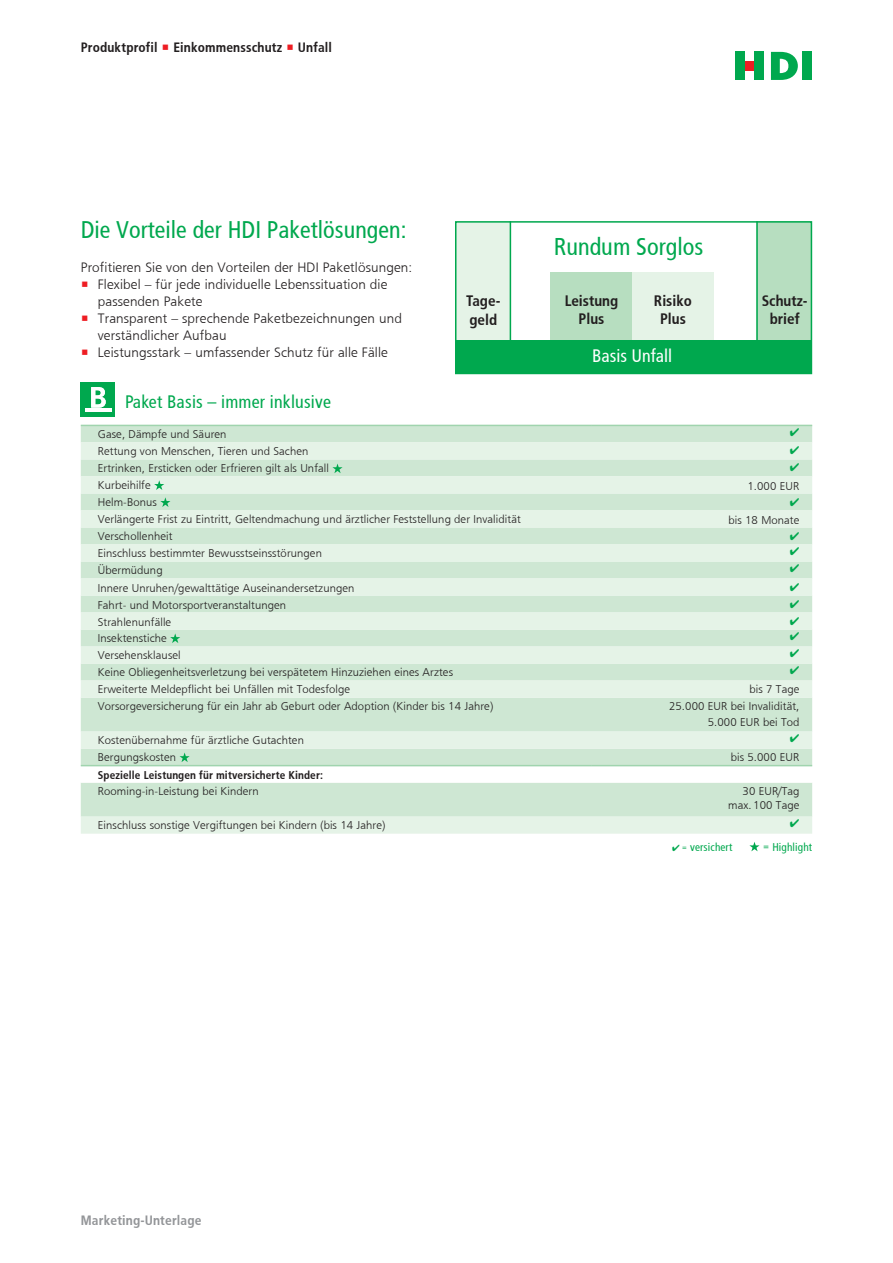
<style>
.page{position:relative;width:893px;height:1263px;background:#fff}
.page>*{position:absolute;margin:0;border:0;box-sizing:border-box;transform-origin:0 0}
.t1{font:24.15px "HDI Gerling Sans Cond Regular";color:#00a84e}
.t2{font:24px "HDI Gerling Sans Cond Regular";color:#00a84e}
.t3{font:18px "HDI Gerling Sans Cond Regular";letter-spacing:.01em;color:#00a84e}
.t4{font:18px "HDI Gerling Sans Cond Regular";color:#fff}
.t5{font:15.15px/18.1px "HDI Gerling Sans Cond Bold";color:#231f20;text-align:center}
.t6{font:13.5px/17px "HDI Gerling Sans Light";letter-spacing:.01em;color:#231f20}
.t7{font:13.5px "HDI Gerling Sans Cond Bold";letter-spacing:.01em;color:#231f20}
.t8{font:13.5px "HDI Gerling Sans Cond Bold";letter-spacing:.01em;color:#939598}
.t9{font:11.25px/15.8px "HDI Gerling Sans Light";letter-spacing:.01em;color:#231f20;text-align:right}
.t10{font:11.25px "HDI Gerling Sans Cond Bold";letter-spacing:.01em;color:#231f20}
.t11{font:11.25px "HDI Gerling Sans Cond Regular";letter-spacing:.01em;color:#00a84e}
.s1{color:#ee1d23}
.s2{font-size:9px}
</style>
<div class="page">
<div style="left:551px;top:272px;width:81px;height:68px;background:#b7dec0"></div>
<div style="left:632px;top:272px;width:82px;height:68px;background:#e5f3e7"></div>
<div style="left:458px;top:224px;width:52px;height:116px;background:#e5f3e7"></div>
<hr style="left:510px;top:221px;width:1px;height:120px;background:#00a84e">
<div style="left:758px;top:224px;width:51px;height:116px;background:#b7dec0"></div>
<hr style="left:756px;top:221px;width:2px;height:120px;background:#00a84e">
<div style="left:456px;top:340px;width:355px;height:33px;background:#00a84e"></div>
<div style="left:455px;top:221px;width:357px;height:153px;border:2px solid #00a84e"></div>
<div style="left:81px;top:426px;width:731px;height:16px;background:#cee7d3"></div>
<svg style="left:81px;top:442px;width:731px;height:392px;background:#d9ecdd"></svg>
<hr style="left:81px;top:425px;width:510px;height:1px;background:#a0d4ae">
<hr style="left:591px;top:425px;width:221px;height:1px;background:#a0d4ae">
<svg style="left:332px;top:464px;width:11px;height:9px"></svg>
<svg style="left:154px;top:480px;width:10px;height:10px"></svg>
<svg style="left:160px;top:497px;width:10px;height:10px"></svg>
<svg style="left:170px;top:633px;width:10px;height:10px"></svg>
<svg style="left:81px;top:752px;width:731px;height:31px"></svg>
<svg style="left:749px;top:842px;width:11px;height:9px"></svg>
<div style="left:81px;top:383px;width:34px;height:34px;background:#00a84e"></div>
<hr style="left:85px;top:408px;width:26px;height:4px;background:#fff">
<svg style="left:91px;top:387px;width:15px;height:21px"></svg>
<svg style="left:771px;top:52px;width:27px;height:28px"></svg>
<div style="left:803px;top:52px;width:9px;height:28px;background:#00a84e"></div>
<div style="left:754px;top:52px;width:9px;height:28px;background:#00a84e"></div>
<div style="left:745px;top:61px;width:9px;height:10px;background:#ee1d23"></div>
<div style="left:735px;top:52px;width:10px;height:28px;background:#00a84e"></div>
<svg style="left:790px;top:428px;width:9px;height:8px"></svg>
<svg style="left:790px;top:446px;width:9px;height:8px"></svg>
<svg style="left:790px;top:463px;width:9px;height:8px"></svg>
<svg style="left:790px;top:498px;width:9px;height:8px"></svg>
<svg style="left:790px;top:532px;width:9px;height:8px"></svg>
<svg style="left:790px;top:547px;width:9px;height:8px"></svg>
<svg style="left:790px;top:564px;width:9px;height:8px"></svg>
<svg style="left:790px;top:583px;width:9px;height:8px"></svg>
<svg style="left:790px;top:600px;width:9px;height:8px"></svg>
<svg style="left:790px;top:617px;width:9px;height:8px"></svg>
<svg style="left:790px;top:632px;width:9px;height:8px"></svg>
<svg style="left:790px;top:649px;width:9px;height:8px"></svg>
<svg style="left:790px;top:666px;width:9px;height:8px"></svg>
<svg style="left:790px;top:734px;width:9px;height:8px"></svg>
<svg style="left:790px;top:819px;width:9px;height:8px"></svg>
<p class="t7" style="left:81px;top:39px;width:253px">Produktprofil <span class="s1">•</span> Einkommensschutz <span class="s1">•</span> Unfall</p>
<h2 class="t2" style="left:81px;top:216px;width:327px">Die Vorteile der HDI Paketlösungen:</h2>
<p class="t6" style="left:81px;top:259px;width:333px">Profitieren Sie von den Vorteilen der HDI Paketlösungen:</p>
<p class="t6" style="left:98px;top:276px;width:291px;text-indent:-17px"><span class="s1">•</span> Flexibel – für jede individuelle Lebenssituation die passenden Pakete</p>
<p class="t6" style="left:98px;top:310px;width:306px;text-indent:-17px"><span class="s1">•</span> Transparent – sprechende Paketbezeichnungen und verständlicher Aufbau</p>
<p class="t6" style="left:81px;top:344px;width:309px"><span class="s1">•</span> Leistungsstark – umfassender Schutz für alle Fälle</p>
<h3 class="t3" style="left:125px;top:392px;width:207px">Paket Basis – immer inklusive</h3>
<h1 class="t1" style="left:554px;top:233px;width:151px">Rundum Sorglos</h1>
<h3 class="t5" style="left:466px;top:292px;width:36px;text-align:left">Tage&shy;geld</h3>
<h3 class="t5" style="left:762px;top:292px;width:47px">Schutz&shy;brief</h3>
<h3 class="t4" style="left:592px;top:345px;width:81px">Basis Unfall</h3>
<h3 class="t5" style="left:654px;top:292px;width:39px">Risiko<br>Plus</h3>
<h3 class="t5" style="left:565px;top:292px;width:55px">Leistung<br>Plus</h3>
<p class="t9" style="left:98px;top:426px;width:130px">Gase, Dämpfe und Säuren</p>
<p class="t9" style="left:98px;top:444px;width:212px">Rettung von Menschen, Tieren und Sachen</p>
<p class="t9" style="left:98px;top:461px;width:233px">Ertrinken, Ersticken oder Erfrieren gilt als Unfall</p>
<p class="t9" style="left:98px;top:477px;width:54px">Kurbeihilfe</p>
<p class="t9" style="left:747px;top:478px;width:54px">1.000 EUR</p>
<p class="t9" style="left:98px;top:494px;width:61px">Helm-Bonus</p>
<p class="t9" style="left:98px;top:511px;width:425px">Verlängerte Frist zu Eintritt, Geltendmachung und ärztlicher Feststellung der Invalidität</p>
<p class="t9" style="left:728px;top:512px;width:72px">bis 18 Monate</p>
<p class="t9" style="left:98px;top:528px;width:76px">Verschollenheit</p>
<p class="t9" style="left:98px;top:545px;width:226px">Einschluss bestimmter Bewusstseinsstörungen</p>
<p class="t9" style="left:98px;top:562px;width:66px">Übermüdung</p>
<p class="t9" style="left:98px;top:580px;width:258px">Innere Unruhen/gewalttätige Auseinandersetzungen</p>
<p class="t9" style="left:98px;top:597px;width:190px">Fahrt- und Motorsportveranstaltungen</p>
<p class="t9" style="left:98px;top:614px;width:75px">Strahlenunfälle</p>
<p class="t9" style="left:98px;top:630px;width:70px">Insektenstiche</p>
<p class="t9" style="left:98px;top:647px;width:84px">Versehensklausel</p>
<p class="t9" style="left:98px;top:664px;width:357px">Keine Obliegenheitsverletzung bei verspätetem Hinzuziehen eines Arztes</p>
<p class="t9" style="left:98px;top:681px;width:254px">Erweiterte Meldepflicht bei Unfällen mit Todesfolge</p>
<p class="t9" style="left:749px;top:681px;width:51px">bis 7 Tage</p>
<p class="t9" style="left:98px;top:698px;width:397px">Vorsorgeversicherung für ein Jahr ab Geburt oder Adoption (Kinder bis 14 Jahre)</p>
<p class="t9" style="left:669px;top:698px;width:132px">25.000 EUR bei Invalidität,<br>5.000 EUR bei Tod</p>
<p class="t9" style="left:98px;top:732px;width:208px">Kostenübernahme für ärztliche Gutachten</p>
<p class="t9" style="left:98px;top:750px;width:80px">Bergungskosten</p>
<p class="t9" style="left:731px;top:749px;width:70px">bis 5.000 EUR</p>
<p class="t10" style="left:98px;top:768px;width:227px">Spezielle Leistungen für mitversicherte Kinder:</p>
<p class="t9" style="left:98px;top:784px;width:162px">Rooming-in-Leistung bei Kindern</p>
<p class="t9" style="left:728px;top:785px;width:73px;line-height:13.5px">30 EUR/Tag max. 100 Tage</p>
<p class="t9" style="left:98px;top:817px;width:289px">Einschluss sonstige Vergiftungen bei Kindern (bis 14 Jahre)</p>
<p class="t11" style="left:672px;top:840px;width:62px">✔ <span class="s2">=</span> versichert</p>
<p class="t11" style="left:763px;top:840px;width:51px">= Highlight</p>
<p class="t8" style="left:81px;top:1212px;width:122px">Marketing-Unterlage</p>
</div>
